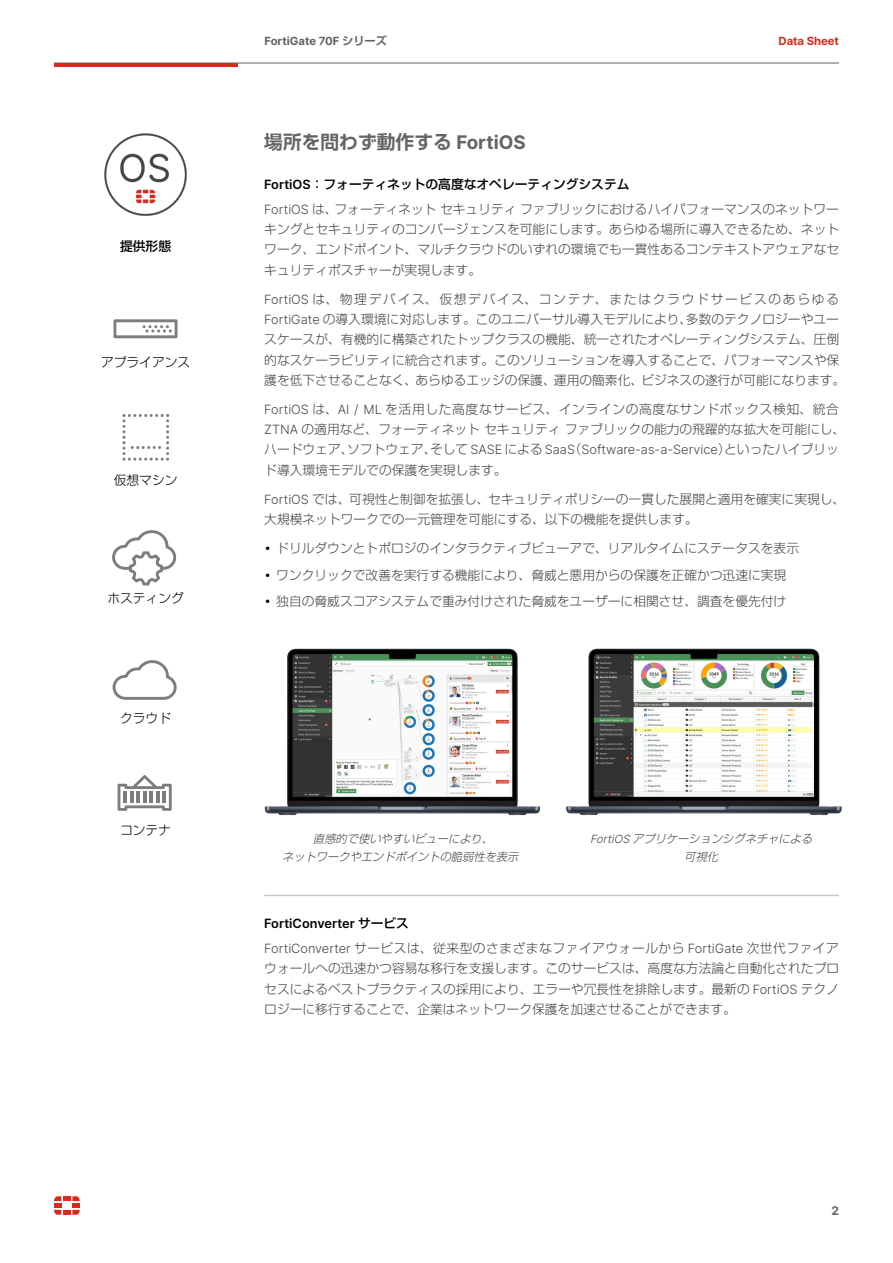
<style>
.page{position:relative;width:893px;height:1263px;background:#fff}
.page>*{position:absolute;margin:0;border:0;box-sizing:border-box;transform-origin:0 0}
.t1{font:700 18.75px "Shin Go Pro De";color:#646464}
.Text_Body_9{font:300 12.75px/20.2px "Shin Go Pro";color:#464646}
.t2{font:500 12.75px "Shin Go Pro";color:#000}
.t3{font:300 12.75px "Shin Go Pro";color:#000}
.t4{font:600 12.75px "Inter";color:#000}
.t5{font:700 12px "Inter";color:#646464}
.Text_Body_8{font:italic 300 11.25px/18px "Shin Go Pro";color:#464646;text-align:center}
.t6{font:700 11.25px "Inter";color:#636366}
.Document_Type{font:700 11.25px "Inter";color:#da291c}
.s1{font-family:"Shin Go Pro De"}
.s2{font-family:"Inter"}
.s3{font-family:"Inter";font-weight:600}
.s4{font-family:"Inter";color:#000}
.s5{font-family:"Shin Go Pro";font-weight:500}
</style>
<div class="page">
<hr style="left:264px;top:895px;width:575px;height:1px;background:#c8c8c8">
<svg style="left:112px;top:660px;width:65px;height:40px"></svg>
<svg style="left:112px;top:530px;width:64px;height:55px"></svg>
<svg style="left:122px;top:414px;width:47px;height:47px"></svg>
<svg style="left:113px;top:319px;width:65px;height:19px"></svg>
<svg style="left:118px;top:775px;width:54px;height:36px"></svg>
<img style="left:264px;top:648px;width:276px;height:168px">
<img style="left:566px;top:648px;width:276px;height:167px">
<img style="left:104px;top:133px;width:83px;height:83px">
<hr style="left:54px;top:63px;width:183px;height:4px;background:#da291c">
<hr style="left:54px;top:63px;width:785px;height:1px;background:#646464">
<svg style="left:54px;top:1196px;width:26px;height:19px"></svg>
<h2 class="t2" style="left:120px;top:236px;width:52px">提供形態</h2>
<h2 class="t3" style="left:101px;top:352px;width:91px">アプライアンス</h2>
<h2 class="t3" style="left:114px;top:469px;width:65px">仮想マシン</h2>
<h2 class="t3" style="left:107px;top:588px;width:78px">ホスティング</h2>
<h2 class="t3" style="left:120px;top:708px;width:52px">クラウド</h2>
<h2 class="t3" style="left:120px;top:820px;width:52px">コンテナ</h2>
<p class="t6" style="left:265px;top:32px;width:124px">FortiGate 70F <span class="s1">シリーズ</span></p>
<p class="Document_Type" style="left:778px;top:32px;width:62px">Data Sheet</p>
<h1 class="t1" style="left:264px;top:126px;width:263px">場所を問わず動作する <span class="s2">FortiOS</span></h1>
<h2 class="t2" style="left:264px;top:174px;width:367px"><span class="s3">FortiOS</span>：フォーティネットの高度なオペレーティングシステム</h2>
<p class="Text_Body_9" style="left:264px;top:197px;width:576px;text-align:justify"><span class="s2">FortiOS</span> は、フォーティネットセキュリティファブリックにおけるハイパフォーマンスのネットワーキングとセキュリティのコンバージェンスを可能にします。あらゆる場所に導入できるため、ネットワーク、エンドポイント、マルチクラウドのいずれの環境でも一貫性あるコンテキストアウェアなセキュリティポスチャーが実現します。</p>
<p class="Text_Body_9" style="left:264px;top:287px;width:582px"><span class="s2">FortiOS</span> は、物理デバイス、仮想デバイス、コンテナ、またはクラウドサービスのあらゆる<span class="s2">FortiGate</span> の導入環境に対応します。このユニバーサル導入モデルにより、多数のテクノロジーやユースケースが、有機的に構築されたトップクラスの機能、統一されたオペレーティングシステム、圧倒的なスケーラビリティに統合されます。このソリューションを導入することで、パフォーマンスや保護を低下させることなく、あらゆるエッジの保護、運用の簡素化、ビジネスの遂行が可能になります。</p>
<p class="Text_Body_9" style="left:264px;top:397px;width:583px"><span class="s2">FortiOS</span> は、<span class="s2">AI / ML</span> を活用した高度なサービス、インラインの高度なサンドボックス検知、統合<span class="s2">ZTNA</span> の適用など、フォーティネットセキュリティファブリックの能力の飛躍的な拡大を可能にし、ハードウェア、ソフトウェア、そして <span class="s2">SASE</span> による <span class="s2">SaaS</span>（<span class="s2">Software-as-a-Service</span>）といったハイブリッド導入環境モデルでの保護を実現します。</p>
<p class="Text_Body_9" style="left:264px;top:487px;width:582px"><span class="s2">FortiOS</span> では、可視性と制御を拡張し、セキュリティポリシーの一貫した展開と適用を確実に実現し、大規模ネットワークでの一元管理を可能にする、以下の機能を提供します。</p>
<p class="Text_Body_9" style="left:264px;top:537px;width:536px"><span class="s4">•</span> ドリルダウンとトポロジのインタラクティブビューアで、リアルタイムにステータスを表示</p>
<p class="Text_Body_9" style="left:264px;top:563px;width:523px"><span class="s4">•</span> ワンクリックで改善を実行する機能により、脅威と悪用からの保護を正確かつ迅速に実現</p>
<p class="Text_Body_9" style="left:264px;top:589px;width:523px"><span class="s4">•</span> 独自の脅威スコアシステムで重み付けされた脅威をユーザーに相関させ、調査を優先付け</p>
<p class="Text_Body_8" style="left:282px;top:828px;width:241px">直感的で使いやすいビューにより、<br>ネットワークやエンドポイントの脆弱性を表示</p>
<p class="Text_Body_8" style="left:590px;top:828px;width:227px"><span class="s2">FortiOS</span> アプリケーションシグネチャによる可視化</p>
<h2 class="t4" style="left:264px;top:914px;width:146px">FortiConverter <span class="s5">サービス</span></h2>
<p class="Text_Body_9" style="left:264px;top:936px;width:576px;text-align:justify"><span class="s2">FortiConverter</span> サービスは、従来型のさまざまなファイアウォールから <span class="s2">FortiGate</span> 次世代ファイアウォールへの迅速かつ容易な移行を支援します。このサービスは、高度な方法論と自動化されたプロセスによるベストプラクティスの採用により、エラーや冗長性を排除します。最新の <span class="s2">FortiOS</span> テクノロジーに移行することで、企業はネットワーク保護を加速させることができます。</p>
<p class="t5" style="left:831px;top:1201px;width:9px">2</p>
</div>
